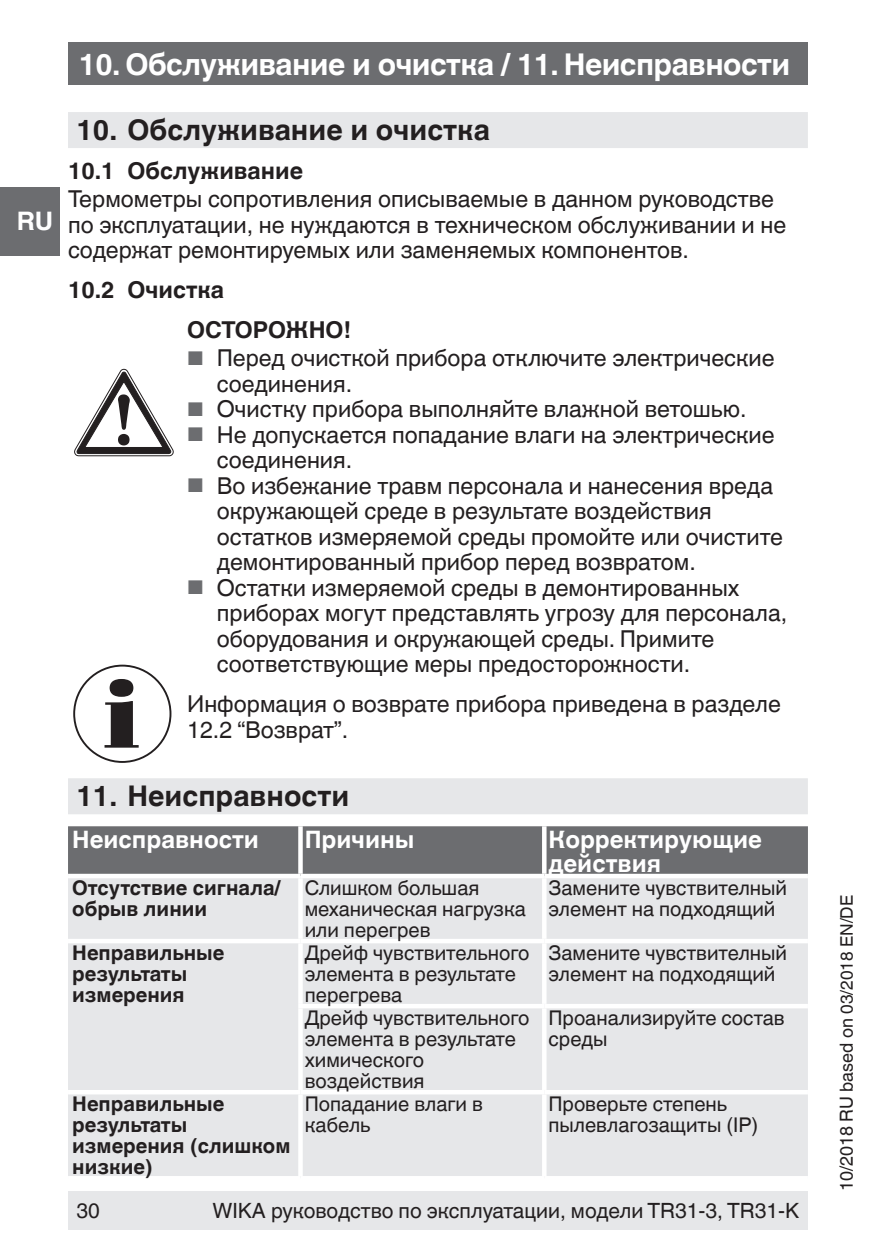
<style>
.page{position:relative;width:893px;height:1259px;background:#fff}
.page>*{position:absolute;margin:0;border:0;box-sizing:border-box;transform-origin:0 0}
.t1{font:700 30px "Helvetica World";letter-spacing:-.02em;color:#fff}
.t2{font:700 28.5px "Helvetica World";color:#231f20}
.t3{font:700 25.5px "Helvetica World";color:#fff}
.t4{font:700 24px/24px "Helvetica World";color:#fff}
.t5{font:23.4px/25.5px "Helvetica World";color:#231f20}
.t6{font:700 23.4px/39.9px "Helvetica World";color:#231f20}
.t7{font:21px "Helvetica World";color:#231f20}
.t8{font:20.4px/21px "Helvetica World";color:#231f20}
.t9{font:700 20.4px/21px "Helvetica World";color:#231f20}
.t10{font:18px "Helvetica World";color:#231f20}
.s1{font-size:19.8px;color:#6c6d70}
.s2{font-size:17.4px}
</style>
<div class="page">
<div style="left:68px;top:1191px;width:740px;height:38px;background:#e6e7e9"></div>
<div style="left:68px;top:43px;width:740px;height:42px;background:#6c6d70"></div>
<div style="left:0;top:187px;width:60px;height:68px;background:#6c6d70"></div>
<div style="left:68px;top:112px;width:740px;height:36px;background:#e6e7e9"></div>
<div style="left:68px;top:778px;width:740px;height:36px;background:#e6e7e9"></div>
<div style="left:68px;top:826px;width:740px;height:47px;background:#6c6d70"></div>
<div style="left:68px;top:878px;width:740px;height:298px;background:#e6e7e9"></div>
<div style="left:298px;top:826px;width:5px;height:47px;background:#fff"></div>
<div style="left:542px;top:826px;width:5px;height:47px;background:#fff"></div>
<div style="left:298px;top:878px;width:5px;height:61px;background:#fff"></div>
<div style="left:542px;top:878px;width:5px;height:61px;background:#fff"></div>
<hr style="left:68px;top:939px;width:232px;height:4px;background:#fff">
<hr style="left:300px;top:939px;width:244px;height:4px;background:#fff">
<div style="left:298px;top:943px;width:5px;height:61px;background:#fff"></div>
<hr style="left:544px;top:939px;width:264px;height:4px;background:#fff">
<div style="left:542px;top:943px;width:5px;height:61px;background:#fff"></div>
<hr style="left:298px;top:1004px;width:246px;height:4px;background:#fff">
<div style="left:298px;top:1008px;width:5px;height:82px;background:#fff"></div>
<hr style="left:544px;top:1004px;width:264px;height:4px;background:#fff">
<div style="left:542px;top:1008px;width:5px;height:82px;background:#fff"></div>
<hr style="left:68px;top:1090px;width:232px;height:4px;background:#fff">
<hr style="left:300px;top:1090px;width:244px;height:4px;background:#fff">
<div style="left:298px;top:1094px;width:5px;height:82px;background:#fff"></div>
<hr style="left:544px;top:1090px;width:264px;height:4px;background:#fff">
<div style="left:542px;top:1094px;width:5px;height:82px;background:#fff"></div>
<svg style="left:105px;top:679px;width:34px;height:68px"></svg>
<div style="left:73px;top:664px;width:98px;height:99px;border:2px solid #231f20;border-radius:50%"></div>
<svg style="left:74px;top:369px;width:99px;height:87px"></svg>
<p class="t3" style="left:17px;top:207px;width:38px">RU</p>
<p class="t1" style="left:79px;top:47px;width:713px">10. Обслуживание и очистка / 11. Неисправности</p>
<p class="t2" style="left:77px;top:113px;width:415px">10. Обслуживание и очистка</p>
<p class="t6" style="left:68px;top:151px;width:237px">10.1 Обслуживание</p>
<p class="t5" style="left:68px;top:186px;width:720px">Термометры сопротивления описываемые в данном руководстве по эксплуатации, не нуждаются в техническом обслуживании и не содержат ремонтируемых или заменяемых компонентов.</p>
<p class="t6" style="left:187px;top:270px;width:166px;text-indent:-119px">10.2 Очистка<br>ОСТОРОЖНО!</p>
<p class="t5" style="left:217px;top:345px;width:559px;text-indent:-30px"><span class="s1">■</span> Перед очисткой прибора отключите электрические соединения.</p>
<p class="t5" style="left:187px;top:396px;width:561px"><span class="s1">■</span> Очистку прибора выполняйте влажной ветошью.</p>
<p class="t5" style="left:217px;top:422px;width:559px;text-indent:-30px"><span class="s1">■</span> Не допускается попадание влаги на электрические соединения.</p>
<p class="t5" style="left:217px;top:473px;width:568px;text-indent:-30px"><span class="s1">■</span> Во избежание травм персонала и нанесения вреда окружающей среде в результате воздействия остатков измеряемой среды промойте или очистите демонтированный прибор перед возвратом.</p>
<p class="t5" style="left:217px;top:575px;width:572px;text-indent:-30px"><span class="s1">■</span> Остатки измеряемой среды в демонтированных приборах могут представлять угрозу для персонала, оборудования и окружающей среды. Примите соответствующие меры предосторожности.</p>
<p class="t5" style="left:187px;top:691px;width:595px">Информация о возврате прибора приведена в разделе<br>12.2 “Возврат”.</p>
<p class="t2" style="left:77px;top:779px;width:274px">11. Неисправности</p>
<p class="t4" style="left:72px;top:827px;width:188px">Неисправности</p>
<p class="t4" style="left:305px;top:827px;width:111px">Причины</p>
<p class="t4" style="left:548px;top:827px;width:215px">Корректирующие действия</p>
<p class="t9" style="left:72px;top:877px;width:210px">Отсутствие сигнала/ обрыв линии</p>
<p class="t8" style="left:305px;top:877px;width:223px">Слишком большая механическая нагрузка или перегрев</p>
<p class="t8" style="left:549px;top:877px;width:240px">Замените чувствителный элемент на подходящий</p>
<p class="t9" style="left:72px;top:942px;width:154px">Неправильные результаты измерения</p>
<p class="t8" style="left:305px;top:942px;width:226px">Дрейф чувствительного элемента в результате перегрева</p>
<p class="t8" style="left:549px;top:942px;width:240px">Замените чувствителный элемент на подходящий</p>
<p class="t8" style="left:305px;top:1007px;width:226px">Дрейф чувствительного элемента в результате химического воздействия</p>
<p class="t8" style="left:549px;top:1007px;width:238px">Проанализируйте состав среды</p>
<p class="t9" style="left:72px;top:1093px;width:220px">Неправильные результаты измерения (слишком низкие)</p>
<p class="t8" style="left:305px;top:1093px;width:180px">Попадание влаги в кабель</p>
<p class="t8" style="left:549px;top:1093px;width:211px">Проверьте степень пылевлагозащиты (IP)</p>
<p class="t7" style="left:77px;top:1198px;width:25px">30</p>
<p class="t7" style="left:212px;top:1198px;width:589px">WIKA руководство по эксплуатации, модели TR31-3, TR31-K</p>
<p class="t10" style="left:836px;top:1191px;width:298px;rotate:-90deg">10/2018 RU based on <span class="s2">03/2018 EN/DE</span></p>
</div>
